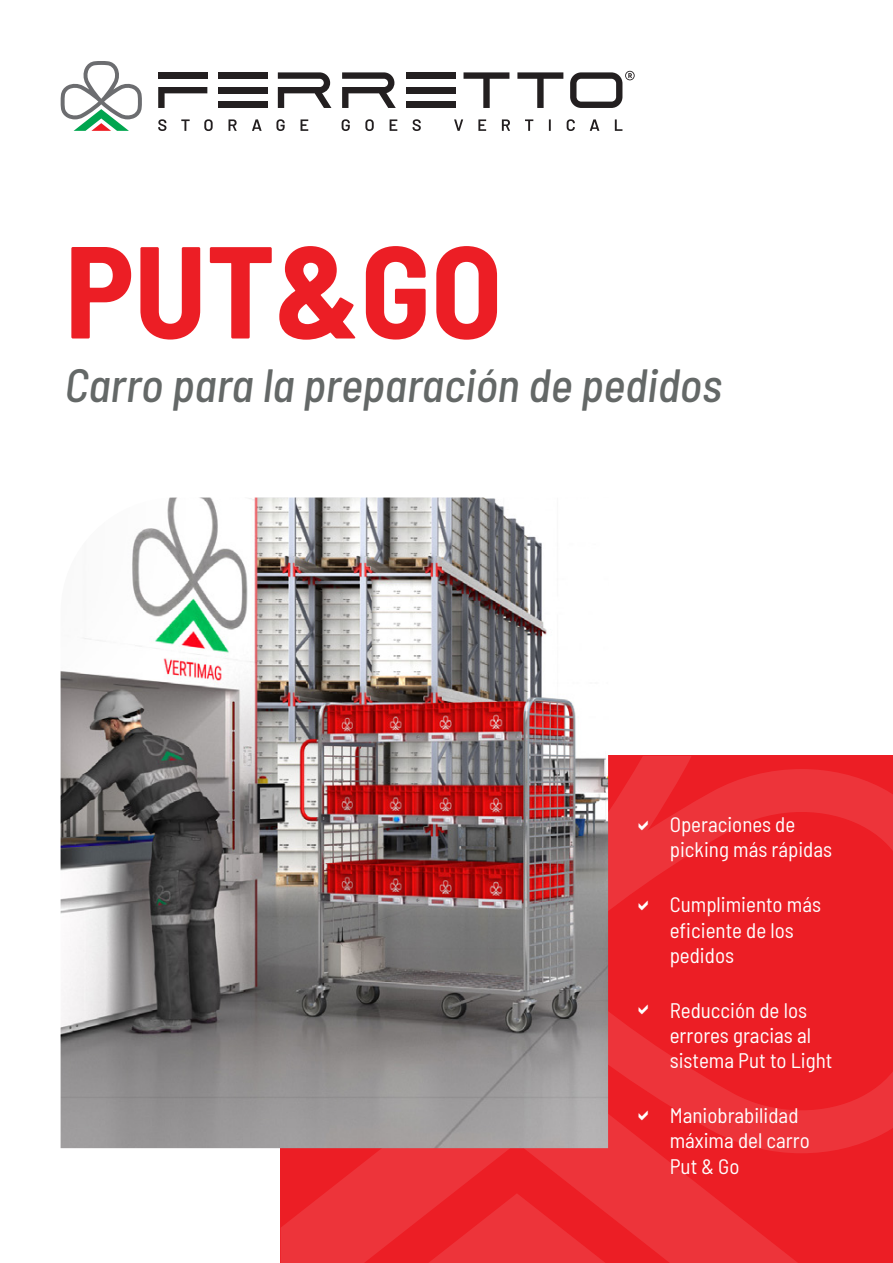
<style>
.page{position:relative;width:893px;height:1263px;background:#fff}
.page>*{position:absolute;margin:0;border:0;box-sizing:border-box;transform-origin:0 0}
.t1{font:700 semi-condensed 130.5px "Barlow";color:#ec1e25}
.t2{font:italic 500 semi-condensed 46.5px "Barlow";color:#646867}
.t3{font:semi-condensed 21px/25.2px "Barlow";color:#fff}
</style>
<div class="page">
<div style="left:280px;top:756px;width:613px;height:507px;background:#ec1e25"></div>
<svg style="left:608px;top:756px;width:285px;height:397px"></svg>
<svg style="left:281px;top:1042px;width:532px;height:221px;fill:#ed343a"></svg>
<img style="left:61px;top:497px;width:547px;height:651px">
<svg style="left:60px;top:61px;width:82px;height:70px"></svg>
<div style="left:158px;top:72px;width:49px;height:7px;background:#231f20"></div>
<svg style="left:158px;top:87px;width:49px;height:21px"></svg>
<div style="left:218px;top:72px;width:49px;height:7px;background:#231f20"></div>
<div style="left:218px;top:87px;width:49px;height:6px;background:#231f20"></div>
<div style="left:218px;top:102px;width:49px;height:6px;background:#231f20"></div>
<div style="left:406px;top:72px;width:50px;height:7px;background:#231f20"></div>
<div style="left:406px;top:87px;width:50px;height:6px;background:#231f20"></div>
<div style="left:406px;top:102px;width:50px;height:6px;background:#231f20"></div>
<svg style="left:278px;top:72px;width:53px;height:36px"></svg>
<svg style="left:342px;top:72px;width:54px;height:36px"></svg>
<svg style="left:463px;top:72px;width:46px;height:36px"></svg>
<svg style="left:517px;top:72px;width:46px;height:36px"></svg>
<svg style="left:570px;top:71px;width:65px;height:37px"></svg>
<svg style="left:158px;top:119px;width:8px;height:12px"></svg>
<svg style="left:181px;top:119px;width:9px;height:12px"></svg>
<svg style="left:204px;top:119px;width:9px;height:12px"></svg>
<svg style="left:229px;top:119px;width:8px;height:12px"></svg>
<svg style="left:252px;top:119px;width:10px;height:12px"></svg>
<svg style="left:276px;top:119px;width:9px;height:12px"></svg>
<svg style="left:301px;top:119px;width:7px;height:12px"></svg>
<svg style="left:342px;top:119px;width:8px;height:12px"></svg>
<svg style="left:365px;top:119px;width:9px;height:12px"></svg>
<svg style="left:390px;top:119px;width:7px;height:12px"></svg>
<svg style="left:413px;top:119px;width:8px;height:12px"></svg>
<svg style="left:454px;top:119px;width:9px;height:12px"></svg>
<svg style="left:478px;top:119px;width:8px;height:12px"></svg>
<svg style="left:502px;top:119px;width:8px;height:12px"></svg>
<svg style="left:525px;top:119px;width:8px;height:12px"></svg>
<svg style="left:549px;top:119px;width:2px;height:12px"></svg>
<svg style="left:567px;top:119px;width:8px;height:12px"></svg>
<svg style="left:590px;top:119px;width:9px;height:12px"></svg>
<svg style="left:615px;top:119px;width:7px;height:12px"></svg>
<svg style="left:639px;top:821px;width:9px;height:10px"></svg>
<svg style="left:639px;top:900px;width:9px;height:10px"></svg>
<svg style="left:639px;top:1004px;width:9px;height:10px"></svg>
<svg style="left:639px;top:1111px;width:9px;height:10px"></svg>
<p class="t1" style="left:65px;top:197px;width:439px">PUT&amp;GO</p>
<p class="t2" style="left:65px;top:351px;width:658px">Carro para la preparación de pedidos</p>
<p class="t3" style="left:670px;top:810px;width:164px">Operaciones de picking más rápidas</p>
<p class="t3" style="left:670px;top:891px;width:153px">Cumplimiento más eficiente de los pedidos</p>
<p class="t3" style="left:670px;top:996px;width:164px">Reducción de los errores gracias al sistema Put to Light</p>
<p class="t3" style="left:670px;top:1101px;width:142px">Maniobrabilidad máxima del carro<br>Put &amp; Go</p>
</div>
